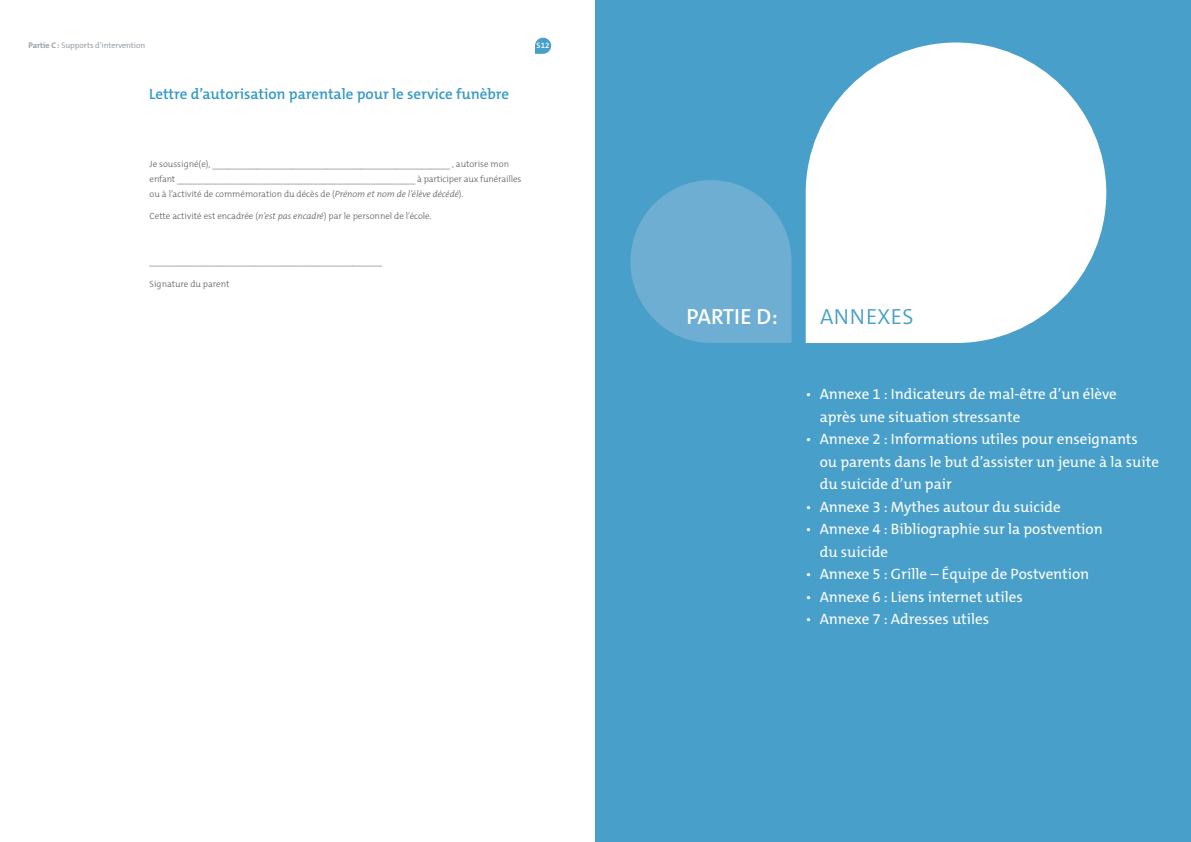
<style>
.page{position:relative;width:1191px;height:842px;background:#fff}
.page>*{position:absolute;margin:0;border:0;box-sizing:border-box;transform-origin:0 0}
.t1{font:600 22px "The Mix C5";color:#fff}
.t2{font:300 22px "The Mix C5";letter-spacing:.015em;color:#489fc9}
.t3{font:15px/22.5px "The Mix C5";color:#fff}
.t4{font:600 15px "The Mix C5";color:#349ac5}
.t5{font:300 9px/15px "The Mix C5";color:#58585b}
.t6{font:300 8px "The Mix C5";color:#a7aeb3}
.t7{font:600 8px "The Mix C5";color:#fff}
.s1{font-weight:600}
.s2{font-style:italic}
</style>
<div class="page">
<svg style="left:535px;top:38px;width:16px;height:16px"></svg>
<div style="left:595px;top:0;width:596px;height:842px;background:#489fc9"></div>
<svg style="left:805px;top:43px;width:301px;height:300px;fill:#fff"></svg>
<svg style="left:630px;top:180px;width:161px;height:163px"></svg>
<p class="t6" style="left:28px;top:41px;width:118px"><span class="s1">Partie C :</span> Supports d’intervention</p>
<h2 class="t4" style="left:149px;top:85px;width:362px">Lettre d’autorisation parentale pour le service funèbre</h2>
<p class="t7" style="left:536px;top:41px;width:14px">S12</p>
<p class="t5" style="left:150px;top:156px;width:373px">Je soussigné(e), ________________________________________________ , autorise mon enfant _________________________________________________ à participer aux funérailles ou à l’activité de commémoration du décès de (<span class="s2">Prénom et nom de l’élève décédé</span>).</p>
<p class="t5" style="left:150px;top:209px;width:284px">Cette activité est encadrée (<span class="s2">n’est pas encadré</span>) par le personnel de l’école.</p>
<p class="t5" style="left:150px;top:254px;width:234px">_______________________________________________</p>
<p class="t5" style="left:150px;top:276px;width:81px">Signature du parent</p>
<h1 class="t1" style="left:686px;top:303px;width:93px">PARTIE D:</h1>
<h1 class="t2" style="left:820px;top:303px;width:95px">ANNEXES</h1>
<h2 class="t3" style="left:819px;top:383px;width:298px;text-indent:-14px">• Annexe 1 : Indicateurs de mal-être d’un élève après une situation stressante</h2>
<h2 class="t3" style="left:819px;top:428px;width:341px;text-indent:-14px">• Annexe 2 : Informations utiles pour enseignants ou parents dans le but d’assister un jeune à la suite du suicide d’un pair</h2>
<h2 class="t3" style="left:805px;top:496px;width:256px">• Annexe 3 : Mythes autour du suicide</h2>
<h2 class="t3" style="left:819px;top:518px;width:284px;text-indent:-14px">• Annexe 4 : Bibliographie sur la postvention du suicide</h2>
<h2 class="t3" style="left:805px;top:563px;width:285px">• Annexe 5 : Grille – Équipe de Postvention</h2>
<h2 class="t3" style="left:805px;top:586px;width:218px">• Annexe 6 : Liens internet utiles</h2>
<h2 class="t3" style="left:805px;top:608px;width:185px">• Annexe 7 : Adresses utiles</h2>
</div>
